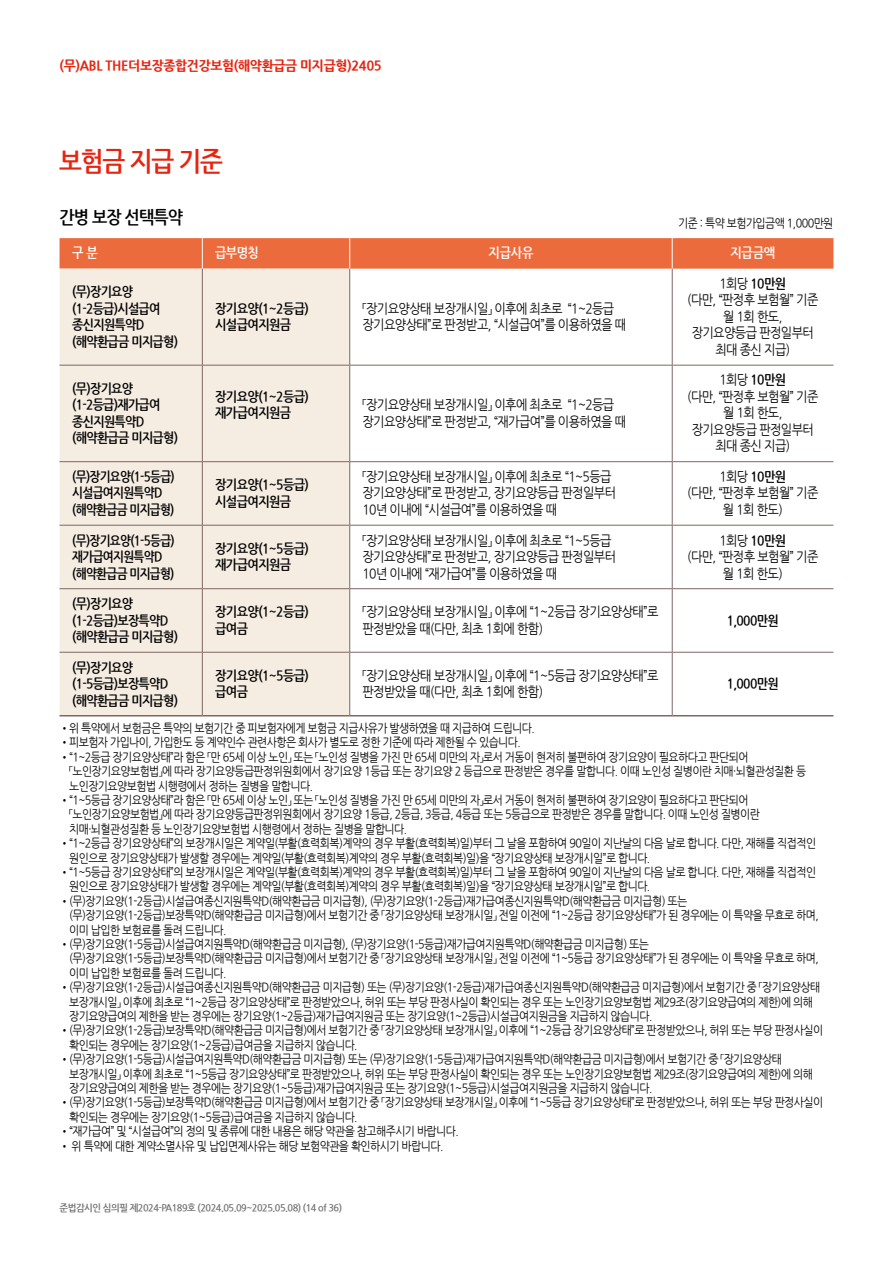
<style>
.page{position:relative;width:893px;height:1263px;background:#fff}
.page>*{position:absolute;margin:0;border:0;box-sizing:border-box;transform-origin:0 0}
.t1{font:700 27px "Nanum Gothic";letter-spacing:-.05em;color:#e72410;scale:.9 1}
.t2{font:700 18px "Nanum Gothic";letter-spacing:-.05em;color:#000;scale:.9 1}
.t3{font:13.5px/16.5px "Nanum Gothic";letter-spacing:-.05em;color:#000;scale:.9 1}
.t4{font:700 13.5px/16.5px "Nanum Gothic";letter-spacing:-.06em;color:#000;scale:.89 1}
.t5{font:700 13.5px/16.5px "Nanum Gothic";letter-spacing:-.06em;color:#000;scale:.9 1}
.t6{font:700 13.5px/16.5px "Nanum Gothic";letter-spacing:-.06em;color:#000;scale:.86 1}
.t7{font:800 13.5px "Nanum Gothic";letter-spacing:-.025em;color:#e72410;scale:.95 1}
.t8{font:700 13.5px "Nanum Gothic";letter-spacing:-.02em;color:#fff;scale:.9 1}
.t9{font:12px/14.4px "Nanum Gothic";letter-spacing:-.05em;color:#000;scale:.9 1}
.t10{font:700 9.75px "Nanum Gothic";letter-spacing:-.05em;color:#727171;scale:.95 1}
.s1{font-weight:700}
</style>
<div class="page">
<div style="left:60px;top:238px;width:773px;height:31px;background:#ec6b3d"></div>
<div style="left:60px;top:269px;width:289px;height:446px;background:#f5ece2"></div>
<hr style="left:202px;top:238px;width:1px;height:31px;background:#fff">
<hr style="left:349px;top:238px;width:1px;height:31px;background:#fff">
<hr style="left:672px;top:238px;width:1px;height:31px;background:#fff">
<hr style="left:202px;top:269px;width:1px;height:96px;background:#7f6764">
<hr style="left:349px;top:269px;width:1px;height:96px;background:#7f6764">
<hr style="left:672px;top:269px;width:1px;height:96px;background:#7f6764">
<hr style="left:60px;top:365px;width:142px;height:1px;background:#7f6764">
<hr style="left:202px;top:365px;width:148px;height:1px;background:#7f6764">
<hr style="left:202px;top:365px;width:1px;height:96px;background:#7f6764">
<hr style="left:350px;top:365px;width:322px;height:1px;background:#7f6764">
<hr style="left:349px;top:365px;width:1px;height:96px;background:#7f6764">
<hr style="left:672px;top:365px;width:161px;height:1px;background:#7f6764">
<hr style="left:672px;top:365px;width:1px;height:96px;background:#7f6764">
<hr style="left:60px;top:461px;width:142px;height:1px;background:#7f6764">
<hr style="left:202px;top:461px;width:148px;height:1px;background:#7f6764">
<hr style="left:202px;top:462px;width:1px;height:63px;background:#7f6764">
<hr style="left:350px;top:461px;width:322px;height:1px;background:#7f6764">
<hr style="left:349px;top:462px;width:1px;height:63px;background:#7f6764">
<hr style="left:672px;top:461px;width:161px;height:1px;background:#7f6764">
<hr style="left:672px;top:462px;width:1px;height:63px;background:#7f6764">
<hr style="left:60px;top:525px;width:142px;height:1px;background:#7f6764">
<hr style="left:202px;top:525px;width:148px;height:1px;background:#7f6764">
<hr style="left:350px;top:525px;width:322px;height:1px;background:#7f6764">
<hr style="left:672px;top:525px;width:161px;height:1px;background:#7f6764">
<hr style="left:60px;top:715px;width:142px;height:1px;background:#7f6764">
<hr style="left:202px;top:715px;width:148px;height:1px;background:#7f6764">
<hr style="left:350px;top:715px;width:322px;height:1px;background:#7f6764">
<hr style="left:672px;top:715px;width:161px;height:1px;background:#7f6764">
<hr style="left:202px;top:526px;width:1px;height:62px;background:#7f6764">
<hr style="left:349px;top:526px;width:1px;height:62px;background:#7f6764">
<hr style="left:672px;top:526px;width:1px;height:62px;background:#7f6764">
<hr style="left:60px;top:588px;width:142px;height:1px;background:#7f6764">
<hr style="left:202px;top:588px;width:148px;height:1px;background:#7f6764">
<hr style="left:202px;top:589px;width:1px;height:63px;background:#7f6764">
<hr style="left:350px;top:588px;width:322px;height:1px;background:#7f6764">
<hr style="left:349px;top:589px;width:1px;height:63px;background:#7f6764">
<hr style="left:672px;top:588px;width:161px;height:1px;background:#7f6764">
<hr style="left:672px;top:589px;width:1px;height:63px;background:#7f6764">
<hr style="left:60px;top:652px;width:142px;height:1px;background:#7f6764">
<hr style="left:202px;top:652px;width:148px;height:1px;background:#7f6764">
<hr style="left:202px;top:653px;width:1px;height:62px;background:#7f6764">
<hr style="left:350px;top:652px;width:322px;height:1px;background:#7f6764">
<hr style="left:349px;top:653px;width:1px;height:62px;background:#7f6764">
<hr style="left:672px;top:652px;width:161px;height:1px;background:#7f6764">
<hr style="left:672px;top:653px;width:1px;height:62px;background:#7f6764">
<p class="t7" style="left:60px;top:59px;width:340px">(무)ABL THE더보장종합건강보험(해약환급금 미지급형)2405</p>
<h1 class="t1" style="left:59px;top:149px;width:183px">보험금 지급 기준</h1>
<h2 class="t2" style="left:60px;top:208px;width:139px">간병 보장 선택특약</h2>
<p class="t9" style="left:678px;top:216px;width:174px">기준 : 특약 보험가입금액 1,000만원</p>
<p class="t8" style="left:72px;top:246px;width:30px">구 분</p>
<p class="t8" style="left:215px;top:246px;width:50px">급부명칭</p>
<p class="t8" style="left:488px;top:246px;width:51px">지급사유</p>
<p class="t8" style="left:730px;top:246px;width:51px">지급금액</p>
<p class="t4" style="left:72px;top:284px;width:120px">(무)장기요양 (1-2등급)시설급여 종신지원특약D (해약환급금 미지급형)</p>
<p class="t3" style="left:687px;top:276px;width:147px;text-align:center">1회당 <span class="s1">10만원<br></span>(다만, “판정후 보험월” 기준 월 1회 한도,<br>장기요양등급 판정일부터 최대 종신 지급)</p>
<p class="t5" style="left:215px;top:300px;width:106px">장기요양(1~2등급) 시설급여지원금</p>
<p class="t3" style="left:362px;top:301px;width:294px">「장기요양상태 보장개시일」 이후에 최초로 “1~2등급 장기요양상태”로 판정받고, “시설급여”를 이용하였을 때</p>
<p class="t4" style="left:72px;top:380px;width:120px">(무)장기요양 (1-2등급)재가급여 종신지원특약D (해약환급금 미지급형)</p>
<p class="t5" style="left:215px;top:389px;width:106px">장기요양(1~2등급) 재가급여지원금</p>
<p class="t3" style="left:362px;top:397px;width:294px">「장기요양상태 보장개시일」 이후에 최초로 “1~2등급 장기요양상태”로 판정받고, “재가급여”를 이용하였을 때</p>
<p class="t3" style="left:687px;top:372px;width:147px;text-align:center">1회당 <span class="s1">10만원<br></span>(다만, “판정후 보험월” 기준 월 1회 한도,<br>장기요양등급 판정일부터 최대 종신 지급)</p>
<p class="t6" style="left:72px;top:469px;width:121px">(무)장기요양(1-5등급) 시설급여지원특약D (해약환급금 미지급형)</p>
<p class="t5" style="left:215px;top:477px;width:106px">장기요양(1~5등급) 시설급여지원금</p>
<p class="t3" style="left:362px;top:469px;width:283px">「장기요양상태 보장개시일」 이후에 최초로 “1~5등급 장기요양상태”로 판정받고, 장기요양등급 판정일부터<br>10년 이내에 “시설급여”를 이용하였을 때</p>
<p class="t3" style="left:687px;top:469px;width:147px;text-align:center">1회당 <span class="s1">10만원<br></span>(다만, “판정후 보험월” 기준 월 1회 한도)</p>
<p class="t6" style="left:72px;top:532px;width:121px">(무)장기요양(1-5등급) 재가급여지원특약D (해약환급금 미지급형)</p>
<p class="t5" style="left:215px;top:540px;width:106px">장기요양(1~5등급) 재가급여지원금</p>
<p class="t3" style="left:362px;top:532px;width:283px">「장기요양상태 보장개시일」 이후에 최초로 “1~5등급 장기요양상태”로 판정받고, 장기요양등급 판정일부터<br>10년 이내에 “재가급여”를 이용하였을 때</p>
<p class="t3" style="left:687px;top:532px;width:147px;text-align:center">1회당 <span class="s1">10만원<br></span>(다만, “판정후 보험월” 기준 월 1회 한도)</p>
<p class="t4" style="left:72px;top:596px;width:120px">(무)장기요양 (1-2등급)보장특약D (해약환급금 미지급형)</p>
<p class="t5" style="left:215px;top:604px;width:106px">장기요양(1~2등급) 급여금</p>
<p class="t3" style="left:362px;top:604px;width:330px">「장기요양상태 보장개시일」 이후에 “1~2등급 장기요양상태”로 판정받았을 때(다만, 최초 1회에 한함)</p>
<p class="t5" style="left:727px;top:612px;width:60px">1,000만원</p>
<p class="t4" style="left:72px;top:659px;width:120px">(무)장기요양 (1-5등급)보장특약D (해약환급금 미지급형)</p>
<p class="t5" style="left:215px;top:667px;width:106px">장기요양(1~5등급) 급여금</p>
<p class="t3" style="left:362px;top:667px;width:330px">「장기요양상태 보장개시일」 이후에 “1~5등급 장기요양상태”로 판정받았을 때(다만, 최초 1회에 한함)</p>
<p class="t5" style="left:727px;top:676px;width:60px">1,000만원</p>
<p class="t9" style="left:60px;top:721px;width:530px">•위 특약에서 보험금은 특약의 보험기간 중 피보험자에게 보험금 지급사유가 발생하였을 때 지급하여 드립니다.</p>
<p class="t9" style="left:60px;top:735px;width:514px">•피보험자 가입나이, 가입한도 등 계약인수 관련사항은 회사가 별도로 정한 기준에 따라 제한될 수 있습니다.</p>
<p class="t9" style="left:69px;top:750px;width:820px;text-indent:-10px">•“1~2등급 장기요양상태”라 함은 「만 65세 이상 노인」 또는 「노인성 질병을 가진 만 65세 미만의 자」로서 거동이 현저히 불편하여 장기요양이 필요하다고 판단되어「노인장기요양보험법」에 따라 장기요양등급판정위원회에서 장기요양 1등급 또는 장기요양 2 등급으로 판정받은 경우를 말합니다. 이때 노인성 질병이란 치매·뇌혈관성질환 등 노인장기요양보험법 시행령에서 정하는 질병을 말합니다.</p>
<p class="t9" style="left:69px;top:793px;width:769px;text-indent:-10px">•“1~5등급 장기요양상태”라 함은 「만 65세 이상 노인」 또는 「노인성 질병을 가진 만 65세 미만의 자」로서 거동이 현저히 불편하여 장기요양이 필요하다고 판단되어「노인장기요양보험법」에 따라 장기요양등급판정위원회에서 장기요양 1등급, 2등급, 3등급, 4등급 또는 5등급으로 판정받은 경우를 말합니다. 이때 노인성 질병이란 치매·뇌혈관성질환 등 노인장기요양보험법 시행령에서 정하는 질병을 말합니다.</p>
<p class="t9" style="left:69px;top:836px;width:832px;text-indent:-10px">•“1~2등급 장기요양상태”의 보장개시일은 계약일(부활(효력회복)계약의 경우 부활(효력회복)일)부터 그 날을 포함하여 90일이 지난날의 다음 날로 합니다. 다만, 재해를 직접적인 원인으로 장기요양상태가 발생할 경우에는 계약일(부활(효력회복)계약의 경우 부활(효력회복)일)을 “장기요양상태 보장개시일”로 합니다.</p>
<p class="t9" style="left:69px;top:865px;width:832px;text-indent:-10px">•“1~5등급 장기요양상태”의 보장개시일은 계약일(부활(효력회복)계약의 경우 부활(효력회복)일)부터 그 날을 포함하여 90일이 지난날의 다음 날로 합니다. 다만, 재해를 직접적인 원인으로 장기요양상태가 발생할 경우에는 계약일(부활(효력회복)계약의 경우 부활(효력회복)일)을 “장기요양상태 보장개시일”로 합니다.</p>
<p class="t9" style="left:69px;top:894px;width:834px;text-indent:-10px">•(무)장기요양(1-2등급)시설급여종신지원특약D(해약환급금 미지급형), (무)장기요양(1-2등급)재가급여종신지원특약D(해약환급금 미지급형) 또는 (무)장기요양(1-2등급)보장특약D(해약환급금 미지급형)에서 보험기간 중 「장기요양상태 보장개시일」 전일 이전에 “1~2등급 장기요양상태”가 된 경우에는 이 특약을 무효로 하며, 이미 납입한 보험료를 돌려 드립니다.</p>
<p class="t9" style="left:69px;top:937px;width:834px;text-indent:-10px">•(무)장기요양(1-5등급)시설급여지원특약D(해약환급금 미지급형), (무)장기요양(1-5등급)재가급여지원특약D(해약환급금 미지급형) 또는 (무)장기요양(1-5등급)보장특약D(해약환급금 미지급형)에서 보험기간 중 「장기요양상태 보장개시일」 전일 이전에 “1~5등급 장기요양상태”가 된 경우에는 이 특약을 무효로 하며, 이미 납입한 보험료를 돌려 드립니다.</p>
<p class="t9" style="left:69px;top:980px;width:836px;text-indent:-10px">•(무)장기요양(1-2등급)시설급여종신지원특약D(해약환급금 미지급형) 또는 (무)장기요양(1-2등급)재가급여종신지원특약D(해약환급금 미지급형)에서 보험기간 중 「장기요양상태 보장개시일」 이후에 최초로 “1~2등급 장기요양상태”로 판정받았으나, 허위 또는 부당 판정사실이 확인되는 경우 또는 노인장기요양보험법 제29조(장기요양급여의 제한)에 의해 장기요양급여의 제한을 받는 경우에는 장기요양(1~2등급)재가급여지원금 또는 장기요양(1~2등급)시설급여지원금을 지급하지 않습니다.</p>
<p class="t9" style="left:69px;top:1023px;width:839px;text-indent:-10px">•(무)장기요양(1-2등급)보장특약D(해약환급금 미지급형)에서 보험기간 중 「장기요양상태 보장개시일」 이후에 “1~2등급 장기요양상태”로 판정받았으나, 허위 또는 부당 판정사실이 확인되는 경우에는 장기요양(1~2등급)급여금을 지급하지 않습니다.</p>
<p class="t9" style="left:69px;top:1052px;width:828px;text-indent:-10px">•(무)장기요양(1-5등급)시설급여지원특약D(해약환급금 미지급형) 또는 (무)장기요양(1-5등급)재가급여지원특약D(해약환급금 미지급형)에서 보험기간 중 「장기요양상태 보장개시일」 이후에 최초로 “1~5등급 장기요양상태”로 판정받았으나, 허위 또는 부당 판정사실이 확인되는 경우 또는 노인장기요양보험법 제29조(장기요양급여의 제한)에 의해 장기요양급여의 제한을 받는 경우에는 장기요양(1~5등급)재가급여지원금 또는 장기요양(1~5등급)시설급여지원금을 지급하지 않습니다.</p>
<p class="t9" style="left:69px;top:1095px;width:839px;text-indent:-10px">•(무)장기요양(1-5등급)보장특약D(해약환급금 미지급형)에서 보험기간 중 「장기요양상태 보장개시일」 이후에 “1~5등급 장기요양상태”로 판정받았으나, 허위 또는 부당 판정사실이 확인되는 경우에는 장기요양(1~5등급)급여금을 지급하지 않습니다.</p>
<p class="t9" style="left:60px;top:1124px;width:445px">•“재가급여” 및 “시설급여”의 정의 및 종류에 대한 내용은 해당 약관을 참고해주시기 바랍니다.</p>
<p class="t9" style="left:60px;top:1139px;width:428px">• 위 특약에 대한 계약소멸사유 및 납입면제사유는 해당 보험약관을 확인하시기 바랍니다.</p>
<p class="t10" style="left:60px;top:1203px;width:299px">준법감시인 심의필 제2024-PA189호 (2024.05.09~2025.05.08) (14 of 36)</p>
</div>
